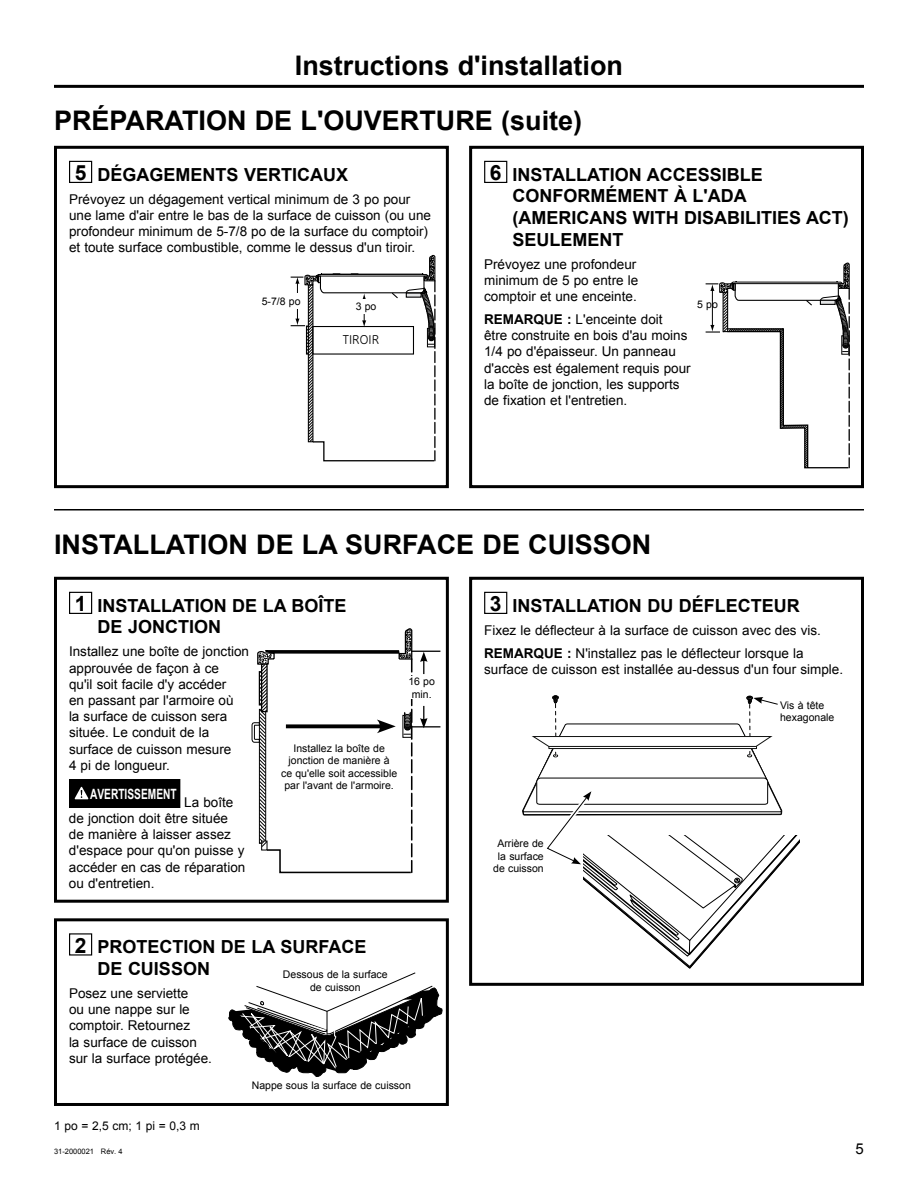
<style>
.page{position:relative;width:918px;height:1188px;background:#fff}
.page>*{position:absolute;margin:0;border:0;box-sizing:border-box;transform-origin:0 0}
.t1{font:700 27px/54.4px "Arial";color:#000}
.t2{font:700 18px/21.6px "Arial";color:#000}
.t3{font:15px "Arial";color:#000}
.t4{font:700 14.25px "Arial";color:#fff;scale:.72 1}
.t5{font:13.5px/16.2px "Arial";color:#000}
.t6{font:13.05px "GE Inspira";color:#000}
.t7{font:12px "Arial";color:#000}
.t8{font:10.5px/12.6px "Arial";color:#000;text-align:center}
.t9{font:7.5px "Arial";color:#000}
.s1{font-size:21px}
.s2{font-weight:700}
</style>
<div class="page">
<hr style="left:54px;top:85px;width:810px;height:3px;background:#000">
<div style="left:69px;top:161px;width:23px;height:22px;border:1px solid #000"></div>
<div style="left:54px;top:146px;width:395px;height:342px;border:3px solid #000"></div>
<div style="left:69px;top:592px;width:23px;height:22px;border:1px solid #000"></div>
<div style="left:69px;top:780px;width:111px;height:28px;background:#000"></div>
<div style="left:69px;top:779px;width:111px;height:29px;border:1px solid #000"></div>
<svg style="left:75px;top:787px;width:13px;height:12px"></svg>
<div style="left:54px;top:577px;width:395px;height:326px;border:3px solid #000"></div>
<div style="left:69px;top:933px;width:23px;height:23px;border:1px solid #000"></div>
<div style="left:54px;top:918px;width:395px;height:188px;border:3px solid #000"></div>
<div style="left:484px;top:592px;width:23px;height:22px;border:1px solid #000"></div>
<div style="left:469px;top:577px;width:395px;height:409px;border:3px solid #000"></div>
<div style="left:484px;top:161px;width:23px;height:22px;border:1px solid #000"></div>
<div style="left:469px;top:146px;width:395px;height:342px;border:3px solid #000"></div>
<svg style="left:252px;top:628px;width:188px;height:245px"></svg>
<div style="left:277px;top:743px;width:125px;height:49px;background:#fff"></div>
<div style="left:401px;top:676px;width:42px;height:23px;background:#fff"></div>
<svg style="left:228px;top:973px;width:214px;height:104px"></svg>
<hr style="left:54px;top:509px;width:810px;height:2px;background:#000">
<svg style="left:522px;top:695px;width:278px;height:274px"></svg>
<svg style="left:291px;top:255px;width:145px;height:206px"></svg>
<div style="left:353px;top:300px;width:27px;height:14px;background:#fff"></div>
<div style="left:254px;top:293px;width:48px;height:16px;background:#fff"></div>
<div style="left:320px;top:265px;width:105px;height:7px;background:#fff"></div>
<svg style="left:706px;top:263px;width:144px;height:205px"></svg>
<div style="left:732px;top:273px;width:108px;height:7px;background:#fff"></div>
<h1 class="t1" style="left:54px;top:39px;width:571px;text-indent:241px">Instructions d'installation<br>PRÉPARATION DE L'OUVERTURE (suite)</h1>
<h2 class="t2" style="left:75px;top:164px;width:275px"><span class="s1">5</span> DÉGAGEMENTS VERTICAUX</h2>
<p class="t5" style="left:69px;top:191px;width:364px">Prévoyez un dégagement vertical minimum de 3 po pour une lame d'air entre le bas de la surface de cuisson (ou une profondeur minimum de 5-7/8 po de la surface du comptoir) et toute surface combustible, comme le dessus d'un tiroir.</p>
<h2 class="t2" style="left:513px;top:164px;width:338px;text-indent:-23px"><span class="s1">6</span> INSTALLATION ACCESSIBLE<br>CONFORMÉMENT À L'ADA (AMERICANS WITH DISABILITIES ACT)<br>SEULEMENT</h2>
<p class="t5" style="left:484px;top:256px;width:156px">Prévoyez une profondeur minimum de 5 po entre le comptoir et une enceinte.</p>
<p class="t5" style="left:484px;top:311px;width:208px"><span class="s2">REMARQUE :</span> L'enceinte doit<br>être construite en bois d'au moins<br>1/4 po d'épaisseur. Un panneau d'accès est également requis pour la boîte de jonction, les supports de fixation et l'entretien.</p>
<p class="t8" style="left:262px;top:295px;width:40px">5-7/8 po</p>
<p class="t8" style="left:697px;top:298px;width:22px">5 po</p>
<p class="t8" style="left:356px;top:300px;width:22px">3 po</p>
<p class="t6" style="left:343px;top:331px;width:38px">TIROIR</p>
<h1 class="t1" style="left:54px;top:518px;width:599px">INSTALLATION DE LA SURFACE DE CUISSON</h1>
<h2 class="t2" style="left:97px;top:595px;width:251px;text-indent:-23px"><span class="s1">1</span> INSTALLATION DE LA BOÎTE<br>DE JONCTION</h2>
<p class="t5" style="left:69px;top:644px;width:182px">Installez une boîte de jonction approuvée de façon à ce<br>qu'il soit facile d'y accéder<br>en passant par l'armoire où<br>la surface de cuisson sera située. Le conduit de la surface de cuisson mesure<br>4 pi de longueur.</p>
<p class="t4" style="left:90px;top:785px;width:122px">AVERTISSEMENT</p>
<p class="t5" style="left:69px;top:794px;width:178px;text-indent:115px">La boîte de jonction doit être située de manière à laisser assez d'espace pour qu'on puisse y accéder en cas de réparation ou d'entretien.</p>
<p class="t8" style="left:281px;top:742px;width:118px">Installez la boîte de jonction de manière à<br>ce qu'elle soit accessible par l'avant de l'armoire.</p>
<p class="t8" style="left:408px;top:675px;width:28px">16 po min.</p>
<h2 class="t2" style="left:97px;top:937px;width:270px;text-indent:-23px"><span class="s1">2</span> PROTECTION DE LA SURFACE<br>DE CUISSON</h2>
<p class="t5" style="left:69px;top:985px;width:144px">Posez une serviette<br>ou une nappe sur le comptoir. Retournez<br>la surface de cuisson sur la surface protégée.</p>
<p class="t8" style="left:283px;top:968px;width:106px">Dessous de la surface de cuisson</p>
<p class="t7" style="left:54px;top:1118px;width:147px">1 po = 2,5 cm; 1 pi = 0,3 m</p>
<p class="t8" style="left:252px;top:1079px;width:161px">Nappe sous la surface de cuisson</p>
<h2 class="t2" style="left:490px;top:595px;width:312px"><span class="s1">3</span> INSTALLATION DU DÉFLECTEUR</h2>
<p class="t5" style="left:484px;top:619px;width:338px;line-height:23px">Fixez le déflecteur à la surface de cuisson avec des vis.<br><span class="s2">REMARQUE :</span> N'installez pas le déflecteur lorsque la</p>
<p class="t5" style="left:484px;top:661px;width:361px">surface de cuisson est installée au-dessus d'un four simple.</p>
<p class="t8" style="left:493px;top:837px;width:52px">Arrière de la surface de cuisson</p>
<p class="t8" style="left:780px;top:699px;width:56px;text-align:left">Vis à tête hexagonale</p>
<p class="t9" style="left:54px;top:1147px;width:70px">31-2000021 Rév. 4</p>
<p class="t3" style="left:856px;top:1139px;width:10px">5</p>
</div>
